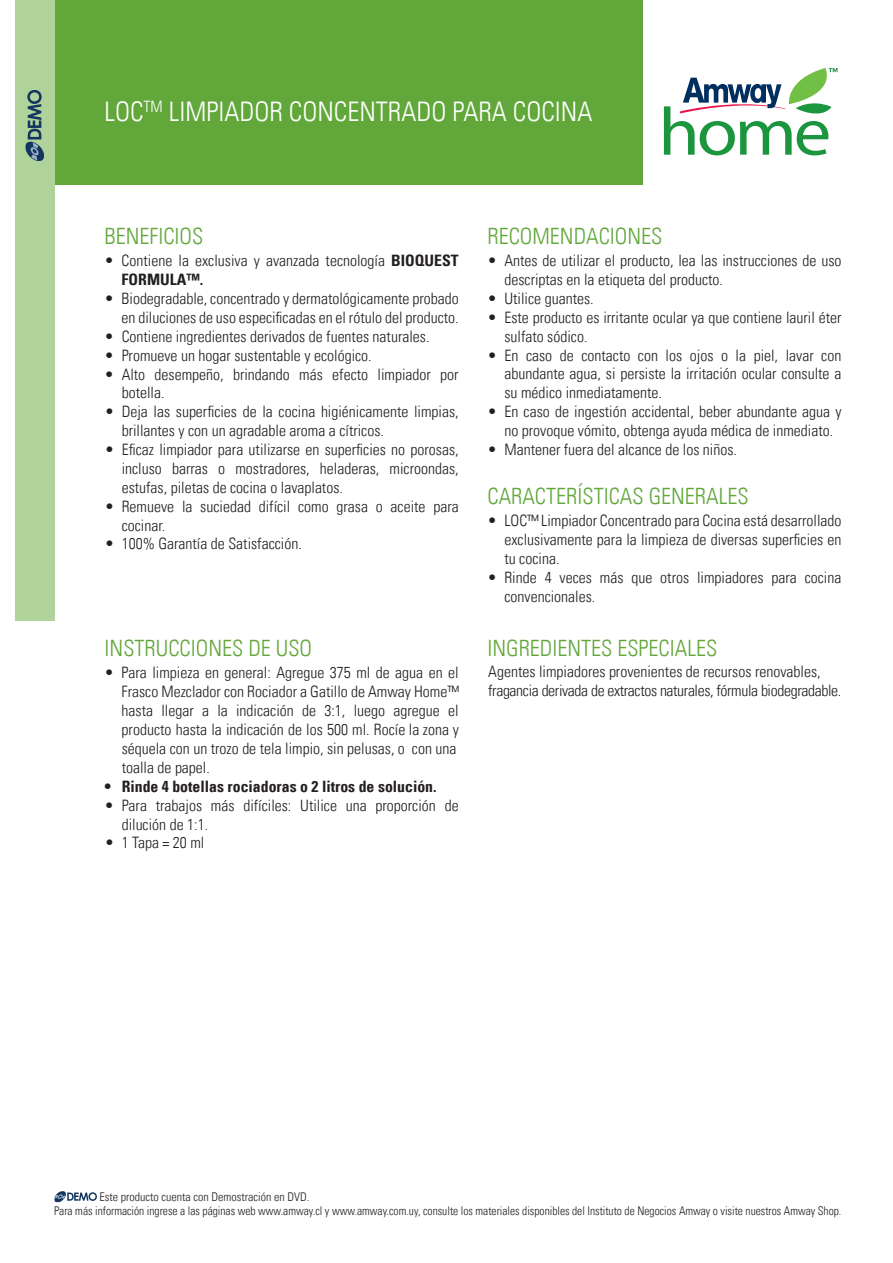
<style>
.page{position:relative;width:893px;height:1263px;background:#fff}
.page>*{position:absolute;margin:0;border:0;box-sizing:border-box;transform-origin:0 0}
.t1{font:300 condensed 27px "Univers";color:#fff}
.t2{font:300 condensed 22.5px "Univers";color:#61a73a}
.t3{font:300 condensed 15.75px/18.9px "Univers";color:#231f20}
.t4{font:300 condensed 15.75px/18.9px "Univers";letter-spacing:-.02em;color:#231f20}
.t5{font:700 condensed 15.75px "Univers";color:#231f20}
.t6{font:300 condensed 12px/14.4px "Univers";color:#231f20}
.s1{font-weight:700}
</style>
<div class="page">
<svg style="left:664px;top:68px;width:173px;height:87px"></svg>
<div style="left:55px;top:0;width:587px;height:184px;background:#61a73a"></div>
<div style="left:15px;top:0;width:40px;height:621px;background:#b0d39c"></div>
<svg style="left:25px;top:90px;width:19px;height:71px"></svg>
<svg style="left:54px;top:1191px;width:43px;height:11px"></svg>
<h1 class="t1" style="left:105px;top:95px;width:489px">LOC<sup>TM</sup> LIMPIADOR CONCENTRADO PARA COCINA</h1>
<h2 class="t2" style="left:105px;top:222px;width:100px">BENEFICIOS</h2>
<p class="t3" style="left:122px;top:251px;width:338px;text-indent:-17px">• Contiene la exclusiva y avanzada tecnología <span class="s1">BIOQUEST<br>FORMULA™.</span></p>
<p class="t3" style="left:105px;top:289px;width:356px;text-align:right">• Biodegradable, concentrado y dermatológicamente probado en diluciones de uso especificadas en el rótulo del producto.</p>
<p class="t3" style="left:105px;top:327px;width:326px">• Contiene ingredientes derivados de fuentes naturales.</p>
<p class="t3" style="left:105px;top:346px;width:269px">• Promueve un hogar sustentable y ecológico.</p>
<p class="t3" style="left:122px;top:365px;width:338px;text-indent:-17px">• Alto desempeño, brindando más efecto limpiador por botella.</p>
<p class="t3" style="left:122px;top:402px;width:339px;text-indent:-17px">• Deja las superficies de la cocina higiénicamente limpias, brillantes y con un agradable aroma a cítricos.</p>
<p class="t3" style="left:122px;top:440px;width:339px;text-align:justify;text-indent:-17px">• Eficaz limpiador para utilizarse en superficies no porosas, incluso barras o mostradores, heladeras, microondas, estufas, piletas de cocina o lavaplatos.</p>
<p class="t3" style="left:122px;top:497px;width:338px;text-indent:-17px">• Remueve la suciedad difícil como grasa o aceite para cocinar.</p>
<p class="t3" style="left:105px;top:534px;width:199px">• 100% Garantía de Satisfacción.</p>
<h2 class="t2" style="left:105px;top:634px;width:209px">INSTRUCCIONES DE USO</h2>
<p class="t3" style="left:122px;top:663px;width:339px;text-indent:-17px">• Para limpieza en general: Agregue 375 ml de agua en el Frasco Mezclador con Rociador a Gatillo de Amway Home™ hasta llegar a la indicación de 3:1, luego agregue el producto hasta la indicación de los 500 ml. Rocíe la zona y séquela con un trozo de tela limpio, sin pelusas, o con una toalla de papel.</p>
<p class="t5" style="left:105px;top:776px;width:333px">• Rinde 4 botellas rociadoras o 2 litros de solución.</p>
<p class="t3" style="left:122px;top:796px;width:338px;text-indent:-17px">• Para trabajos más difíciles: Utilice una proporción de dilución de 1:1.</p>
<p class="t3" style="left:105px;top:833px;width:101px">• 1 Tapa = 20 ml</p>
<h2 class="t2" style="left:487px;top:222px;width:177px">RECOMENDACIONES</h2>
<p class="t3" style="left:504px;top:251px;width:339px;text-indent:-17px">• Antes de utilizar el producto, lea las instrucciones de uso descriptas en la etiqueta del producto.</p>
<p class="t3" style="left:487px;top:289px;width:108px">• Utilice guantes.</p>
<p class="t3" style="left:504px;top:308px;width:339px;text-indent:-17px">• Este producto es irritante ocular ya que contiene lauril éter sulfato sódico.</p>
<p class="t3" style="left:504px;top:346px;width:339px;text-align:justify;text-indent:-17px">• En caso de contacto con los ojos o la piel, lavar con abundante agua, si persiste la irritación ocular consulte a su médico inmediatamente.</p>
<p class="t3" style="left:487px;top:402px;width:355px;text-align:center">• En caso de ingestión accidental, beber abundante agua y no provoque vómito, obtenga ayuda médica de inmediato.</p>
<p class="t3" style="left:487px;top:440px;width:251px">• Mantener fuera del alcance de los niños.</p>
<h2 class="t2" style="left:487px;top:482px;width:263px">CARACTERÍSTICAS GENERALES</h2>
<p class="t3" style="left:504px;top:511px;width:339px;text-align:justify;text-indent:-17px">• LOC™ Limpiador Concentrado para Cocina está desarrollado exclusivamente para la limpieza de diversas superficies en tu cocina.</p>
<p class="t3" style="left:504px;top:568px;width:338px;text-indent:-17px">• Rinde 4 veces más que otros limpiadores para cocina convencionales.</p>
<h2 class="t2" style="left:487px;top:634px;width:231px">INGREDIENTES ESPECIALES</h2>
<p class="t4" style="left:488px;top:662px;width:354px">Agentes limpiadores provenientes de recursos renovables, fragancia derivada de extractos naturales, fórmula biodegradable.</p>
<p class="t6" style="left:54px;top:1189px;width:789px;text-indent:45px">Este producto cuenta con Demostración en DVD.<br>Para más información ingrese a las páginas web www.amway.cl y www.amway.com.uy, consulte los materiales disponibles del Instituto de Negocios Amway o visite nuestros Amway Shop.</p>
</div>
